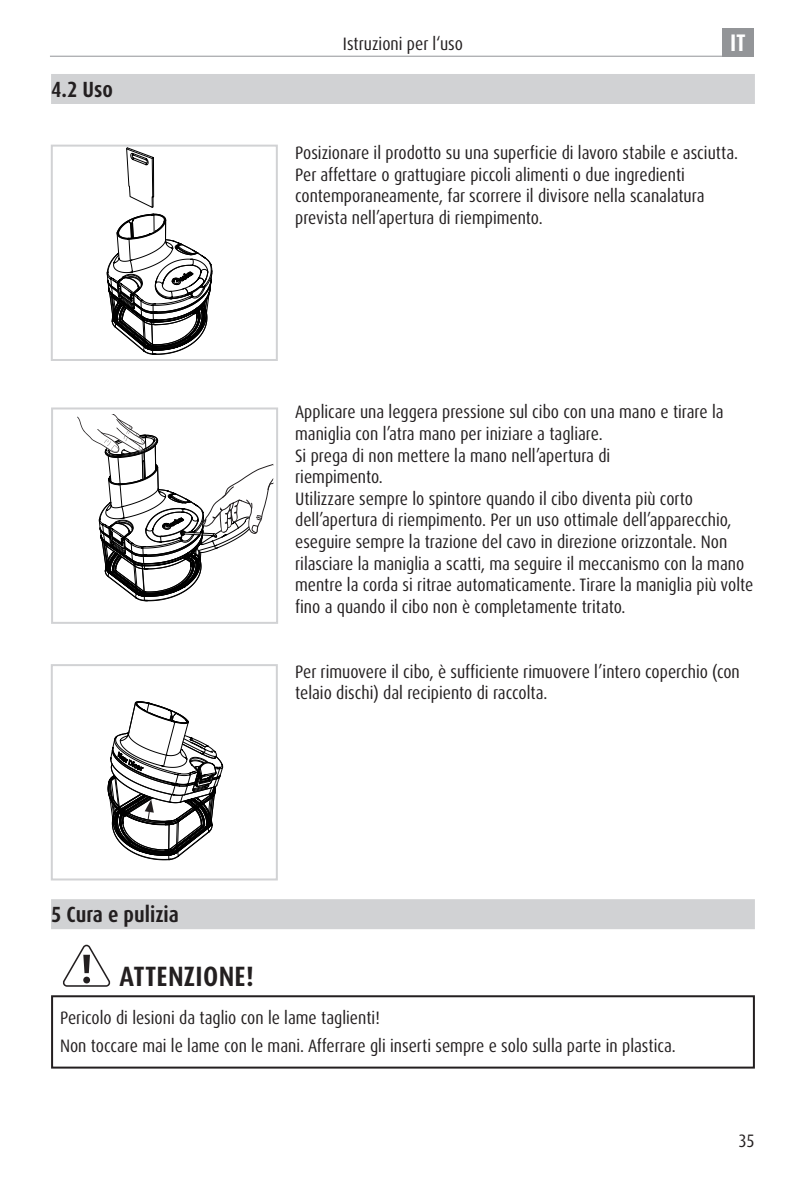
<style>
.page{position:relative;width:806px;height:1191px;background:#fff}
.page>*{position:absolute;margin:0;border:0;box-sizing:border-box;transform-origin:0 0}
.t1{font:700 condensed 28px "Dax Pro";letter-spacing:.01em;color:#231f20}
.t2{font:700 condensed 24px "Dax Pro";color:#fff}
.t3{font:700 condensed 22px "Dax Pro";color:#231f20}
.t4{font:condensed 18px/21.6px "Dax Pro";color:#231f20}
</style>
<div class="page">
<hr style="left:50px;top:56px;width:703px;height:1px;background:#939598">
<div style="left:722px;top:28px;width:31px;height:29px;background:#939598"></div>
<div style="left:51px;top:74px;width:703px;height:30px;background:#d1d2d4"></div>
<svg style="left:63px;top:944px;width:48px;height:43px"></svg>
<div style="left:51px;top:995px;width:703px;height:73px;border:2px solid #231f20"></div>
<div style="left:51px;top:899px;width:703px;height:30px;background:#d1d2d4"></div>
<div style="left:51px;top:407px;width:227px;height:217px;border:2px solid #d1d2d4"></div>
<svg style="left:126px;top:148px;width:28px;height:59px"></svg>
<svg style="left:107px;top:214px;width:105px;height:141px"></svg>
<div style="left:51px;top:145px;width:227px;height:216px;border:2px solid #d1d2d4"></div>
<div style="left:51px;top:664px;width:227px;height:216px;border:2px solid #d1d2d4"></div>
<svg style="left:77px;top:414px;width:196px;height:187px"></svg>
<svg style="left:108px;top:701px;width:115px;height:159px"></svg>
<p class="t3" style="left:51px;top:75px;width:63px">4.2 Uso</p>
<p class="t3" style="left:51px;top:900px;width:129px">5 Cura e pulizia</p>
<p class="t4" style="left:342px;top:33px;width:122px">Istruzioni per l‘uso</p>
<h2 class="t2" style="left:729px;top:27px;width:17px">IT</h2>
<p class="t4" style="left:295px;top:142px;width:444px">Posizionare il prodotto su una superficie di lavoro stabile e asciutta.<br>Per affettare o grattugiare piccoli alimenti o due ingredienti contemporaneamente, far scorrere il divisore nella scanalatura prevista nell’apertura di riempimento.</p>
<p class="t4" style="left:295px;top:401px;width:459px">Applicare una leggera pressione sul cibo con una mano e tirare la maniglia con l’atra mano per iniziare a tagliare.<br>Si prega di non mettere la mano nell’apertura di<br>riempimento.<br>Utilizzare sempre lo spintore quando il cibo diventa più corto dell’apertura di riempimento. Per un uso ottimale dell’apparecchio, eseguire sempre la trazione del cavo in direzione orizzontale. Non rilasciare la maniglia a scatti, ma seguire il meccanismo con la mano mentre la corda si ritrae automaticamente. Tirare la maniglia più volte fino a quando il cibo non è completamente tritato.</p>
<p class="t4" style="left:295px;top:661px;width:446px">Per rimuovere il cibo, è sufficiente rimuovere l’intero coperchio (con telaio dischi) dal recipiento di raccolta.</p>
<h1 class="t1" style="left:119px;top:957px;width:136px">ATTENZIONE!</h1>
<p class="t4" style="left:60px;top:1004px;width:617px;line-height:27.2px">Pericolo di lesioni da taglio con le lame taglienti!<br>Non toccare mai le lame con le mani. Afferrare gli inserti sempre e solo sulla parte in plastica.</p>
<p class="t4" style="left:738px;top:1130px;width:18px">35</p>
</div>
